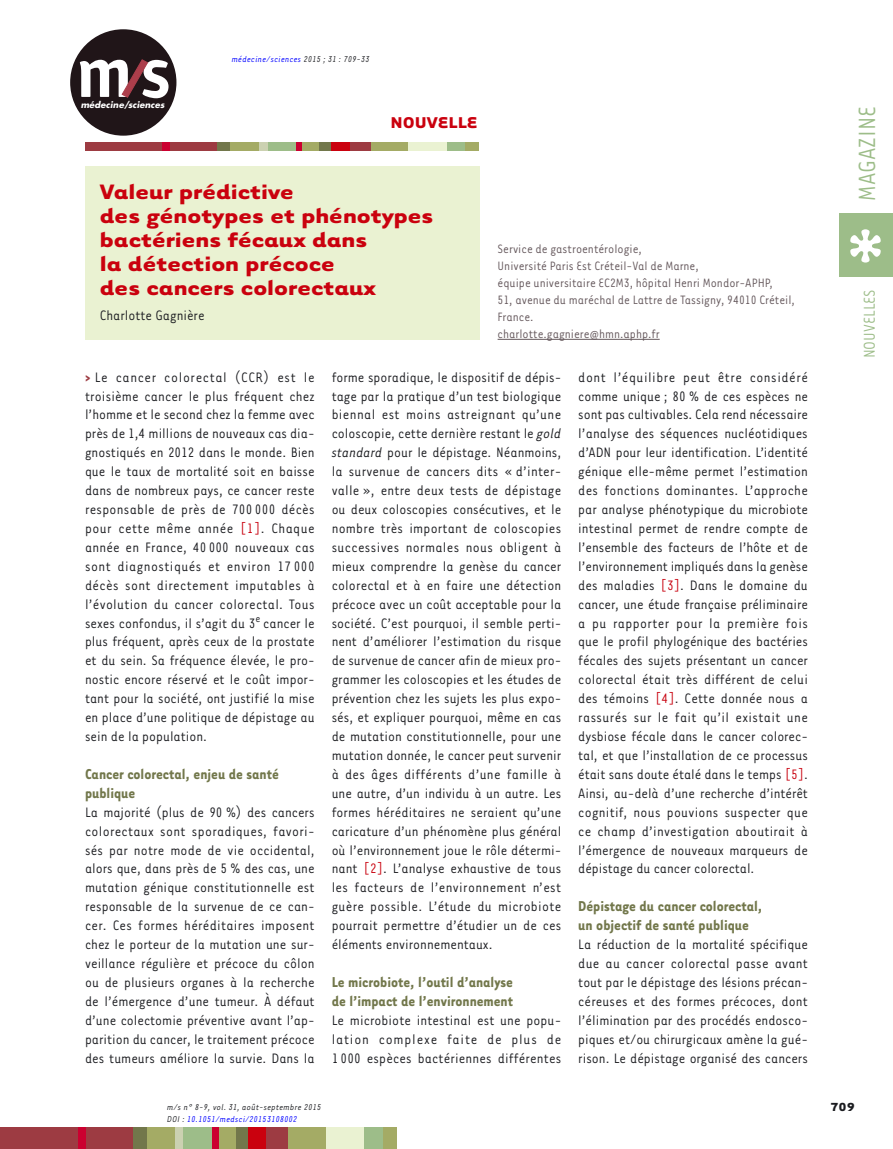
<style>
.page{position:relative;width:893px;height:1149px;background:#fff}
.page>*{position:absolute;margin:0;border:0;box-sizing:border-box;transform-origin:0 0}
.t1{font:27px "Tarzana Narrow";color:#9dbd89}
.t2{font:700 24px/24px "Tarzana Wide";color:#ca010e}
.t3{font:18px "Tarzana Narrow";color:#9dbd89}
.t4{font:700 18px "Tarzana Wide";color:#ca010e}
.t5{font:700 16.5px/18.9px "Tarzana Narrow";color:#72774b}
.t6{font:15.75px/18.9px "Tarzana Narrow";color:#1b1c20;text-align:justify}
.t7{font:13.95px/17px "Tarzana Narrow";color:#64575b}
.t8{font:700 13.5px "Tarzana Wide";color:#1b1c20}
.t9{font:italic 9.75px/11.7px "Tarzana Narrow";letter-spacing:.025em;color:#1b1c20}
.t10{font:italic 9.75px "Tarzana Narrow";letter-spacing:.025em;color:#00f}
.t11{font:italic 700 8.55px "Futura";letter-spacing:.01em;color:#fff}
.s1{color:#1b1c20}
.s2{font-weight:700;color:#9d3b42}
.s3{color:#c8010e}
.s4{font-style:italic}
.s5{color:#00f}
</style>
<div class="page">
<div style="left:70px;top:29px;width:106px;height:107px;background:#201518;border-radius:50%"></div>
<svg style="left:80px;top:60px;width:89px;height:38px"></svg>
<div style="left:0;top:1127px;width:134px;height:21px;background:#9d3b42"></div>
<div style="left:235px;top:1127px;width:13px;height:21px;background:#72774b"></div>
<div style="left:78px;top:1127px;width:7px;height:21px;background:#cb0030"></div>
<div style="left:133px;top:1127px;width:22px;height:21px;background:#72774b"></div>
<div style="left:147px;top:1127px;width:29px;height:21px;background:#a4ab65"></div>
<div style="left:175px;top:1127px;width:8px;height:21px;background:#cbd1b1"></div>
<div style="left:183px;top:1127px;width:30px;height:21px;background:#9dbd89"></div>
<div style="left:217px;top:1127px;width:19px;height:21px;background:#a4ab65"></div>
<div style="left:213px;top:1127px;width:6px;height:21px;background:#cb0030"></div>
<div style="left:248px;top:1127px;width:27px;height:21px;background:#ca010e"></div>
<div style="left:287px;top:1127px;width:39px;height:21px;background:#a4ab65"></div>
<div style="left:267px;top:1127px;width:21px;height:21px;background:#9d3b42"></div>
<div style="left:326px;top:1127px;width:38px;height:21px;background:#eaf2d2"></div>
<div style="left:364px;top:1127px;width:20px;height:21px;background:#9dbd89"></div>
<div style="left:383px;top:1127px;width:14px;height:21px;background:#a4ab65"></div>
<div style="left:840px;top:213px;width:53px;height:63px;background:#9dbd89"></div>
<svg style="left:850px;top:229px;width:31px;height:33px"></svg>
<hr style="left:498px;top:339px;width:162px;height:1px;background:#64575b">
<div style="left:85px;top:166px;width:394px;height:173px;background:#eaf2d2"></div>
<div style="left:85px;top:142px;width:133px;height:8px;background:#9d3b42"></div>
<div style="left:217px;top:142px;width:27px;height:8px;background:#72774b"></div>
<div style="left:318px;top:142px;width:13px;height:8px;background:#72774b"></div>
<div style="left:231px;top:142px;width:29px;height:8px;background:#a4ab65"></div>
<div style="left:267px;top:142px;width:29px;height:8px;background:#9dbd89"></div>
<div style="left:446px;top:142px;width:20px;height:8px;background:#9dbd89"></div>
<div style="left:301px;top:142px;width:18px;height:8px;background:#a4ab65"></div>
<div style="left:465px;top:142px;width:14px;height:8px;background:#a4ab65"></div>
<div style="left:370px;top:142px;width:38px;height:8px;background:#a4ab65"></div>
<div style="left:408px;top:142px;width:39px;height:8px;background:#eaf2d2"></div>
<div style="left:259px;top:142px;width:8px;height:8px;background:#cbd1b1"></div>
<div style="left:163px;top:142px;width:7px;height:8px;background:#cb0030"></div>
<div style="left:296px;top:142px;width:6px;height:8px;background:#cb0030"></div>
<div style="left:331px;top:142px;width:27px;height:8px;background:#ca010e"></div>
<div style="left:350px;top:142px;width:21px;height:8px;background:#9d3b42"></div>
<p class="t11" style="left:81px;top:101px;width:85px">médecine/sciences</p>
<p class="t10" style="left:232px;top:55px;width:139px">médecine/sciences <span class="s1">2015 ; 31 : 709-33</span></p>
<p class="t4" style="left:391px;top:115px;width:89px">NOUVELLE</p>
<h2 class="t2" style="left:100px;top:183px;width:335px">Valeur prédictive<br>des génotypes et phénotypes bactériens fécaux dans<br>la détection précoce<br>des cancers colorectaux</h2>
<p class="t6" style="left:100px;top:307px;width:106px">Charlotte Gagnière</p>
<p class="t7" style="left:498px;top:241px;width:299px">Service de gastroentérologie,<br>Université Paris Est Créteil-Val de Marne,<br>équipe universitaire EC2M3, hôpital Henri Mondor-APHP,<br>51, avenue du maréchal de Lattre de Tassigny, 94010 Créteil, France.<br>charlotte.gagniere@hmn.aphp.fr</p>
<p class="t6" style="left:85px;top:368px;width:231px"><span class="s2">&gt;</span> Le cancer colorectal (CCR) est le troisième cancer le plus fréquent chez l’homme et le second chez la femme avec près de 1,4 millions de nouveaux cas dia&shy;gnostiqués en 2012 dans le monde. Bien que le taux de mortalité soit en baisse dans de nombreux pays, ce cancer reste responsable de près de 700 000 décès pour cette même année <span class="s3">[1]</span>. Chaque année en France, 40 000 nouveaux cas sont diagnostiqués et environ 17 000 décès sont directement imputables à l’évolution du cancer colorectal. Tous sexes confondus, il s’agit du 3<sup>e</sup> cancer le plus fréquent, après ceux de la prostate et du sein. Sa fréquence élevée, le pro&shy;nostic encore réservé et le coût impor&shy;tant pour la société, ont justifié la mise en place d’une politique de dépistage au sein de la population.</p>
<p class="t5" style="left:85px;top:765px;width:195px">Cancer colorectal, enjeu de santé publique</p>
<p class="t6" style="left:85px;top:803px;width:231px">La majorité (plus de 90 %) des cancers colorectaux sont sporadiques, favori&shy;sés par notre mode de vie occidental, alors que, dans près de 5 % des cas, une mutation génique constitutionnelle est responsable de la survenue de ce can&shy;cer. Ces formes héréditaires imposent chez le porteur de la mutation une sur&shy;veillance régulière et précoce du côlon ou de plusieurs organes à la recherche de l’émergence d’une tumeur. À défaut d’une colectomie préventive avant l’ap&shy;parition du cancer, le traitement précoce des tumeurs améliore la survie. Dans la</p>
<p class="t6" style="left:332px;top:368px;width:231px">forme sporadique, le dispositif de dépis&shy;tage par la pratique d’un test biologique biennal est moins astreignant qu’une coloscopie, cette dernière restant le <span class="s4">gold standard</span> pour le dépistage. Néanmoins, la survenue de cancers dits « d’inter&shy;valle », entre deux tests de dépistage ou deux coloscopies consécutives, et le nombre très important de coloscopies successives normales nous obligent à mieux comprendre la genèse du cancer colorectal et à en faire une détection précoce avec un coût acceptable pour la société. C’est pourquoi, il semble perti&shy;nent d’améliorer l’estimation du risque de survenue de cancer afin de mieux pro&shy;grammer les coloscopies et les études de prévention chez les sujets les plus expo&shy;sés, et expliquer pourquoi, même en cas de mutation constitutionnelle, pour une mutation donnée, le cancer peut survenir à des âges différents d’une famille à une autre, d’un individu à un autre. Les formes héréditaires ne seraient qu’une caricature d’un phénomène plus général où l’environnement joue le rôle détermi&shy;nant <span class="s3">[2]</span>. L’analyse exhaustive de tous les facteurs de l’environnement n’est guère possible. L’étude du microbiote pourrait permettre d’étudier un de ces éléments environnementaux.</p>
<p class="t5" style="left:332px;top:973px;width:183px">Le microbiote, l’outil d’analyse de l’impact de l’environnement</p>
<p class="t6" style="left:332px;top:1011px;width:231px">Le microbiote intestinal est une popu&shy;lation complexe faite de plus de 1 000 espèces bactériennes différentes</p>
<p class="t9" style="left:167px;top:1101px;width:155px">m/s n° 8-9, vol. 31, août-septembre 2015<br>DOI : <span class="s5">10.1051/medsci/20153108002</span></p>
<p class="t6" style="left:578px;top:368px;width:231px">dont l’équilibre peut être considéré comme unique ; 80 % de ces espèces ne sont pas cultivables. Cela rend nécessaire l’analyse des séquences nucléotidiques d’ADN pour leur identification. L’identité génique elle-même permet l’estimation des fonctions dominantes. L’approche par analyse phénotypique du microbiote intestinal permet de rendre compte de l’ensemble des facteurs de l’hôte et de l’environnement impliqués dans la genèse des maladies <span class="s3">[3]</span>. Dans le domaine du cancer, une étude française préliminaire a pu rapporter pour la première fois que le profil phylogénique des bactéries fécales des sujets présentant un cancer colorectal était très différent de celui des témoins <span class="s3">[4]</span>. Cette donnée nous a rassurés sur le fait qu’il existait une dysbiose fécale dans le cancer colorec&shy;tal, et que l’installation de ce processus était sans doute étalé dans le temps <span class="s3">[5]</span>.<br>Ainsi, au-delà d’une recherche d’intérêt cognitif, nous pouvions suspecter que ce champ d’investigation aboutirait à l’émergence de nouveaux marqueurs de dépistage du cancer colorectal.</p>
<p class="t5" style="left:578px;top:897px;width:186px">Dépistage du cancer colorectal, un objectif de santé publique</p>
<p class="t6" style="left:578px;top:935px;width:231px">La réduction de la mortalité spécifique due au cancer colorectal passe avant tout par le dépistage des lésions précan&shy;céreuses et des formes précoces, dont l’élimination par des procédés endosco&shy;piques et/ou chirurgicaux amène la gué&shy;rison. Le dépistage organisé des cancers</p>
<h1 class="t1" style="left:856px;top:201px;width:96px;rotate:-90deg">MAGAZINE</h1>
<p class="t3" style="left:862px;top:358px;width:70px;rotate:-90deg">NOUVELLES</p>
<p class="t8" style="left:830px;top:1100px;width:26px">709</p>
</div>
